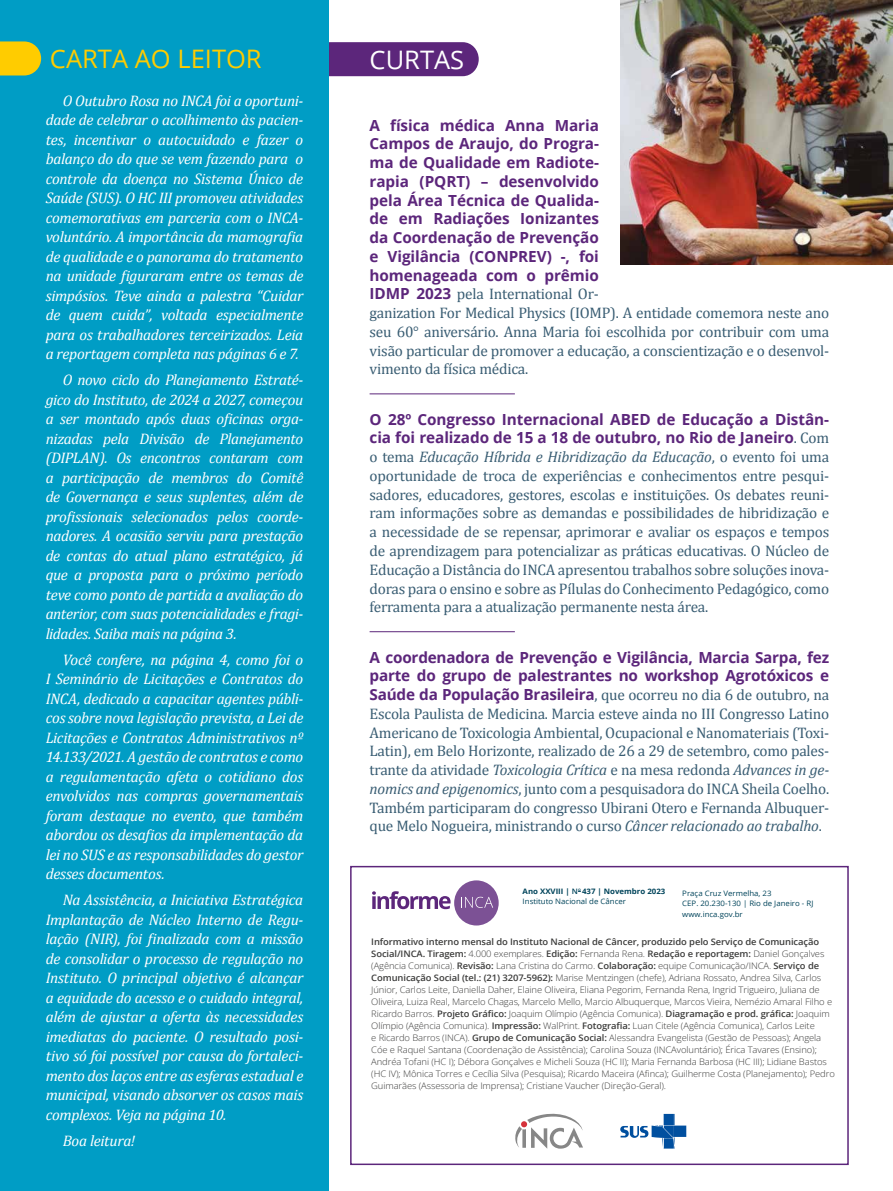
<style>
.page{position:relative;width:893px;height:1191px;background:#fff}
.page>*{position:absolute;margin:0;border:0;box-sizing:border-box;transform-origin:0 0}
.t1{font:25.5px "Open Sans";color:#fc0}
.t2{font:25.5px "Open Sans";color:#fff}
.t3{font:italic 15.3px/19.5px "Cambria";letter-spacing:-.02em;color:#fff;text-align:justify}
.t4{font:15.3px/18.8px "Cambria";letter-spacing:-.015em;color:#395d73;text-align:justify}
.t5{font:700 15.3px/18.8px "Open Sans";letter-spacing:-.005em;color:#5c267b}
.t6{font:9px/12px "Open Sans";letter-spacing:-.01em;color:#3c3c3b;scale:1.05 1}
.t7{font:7.5px/10.5px "Open Sans";color:#00445b;scale:1.05 1}
.t8{font:700 7.5px/10.5px "Open Sans";color:#00445b;scale:1.05 1}
.s1{font-family:"Open Sans";font-weight:700;color:#5c267b}
.s2{font-family:"Cambria";font-weight:400;color:#395d73}
.s3{font-style:italic}
.s4{font-weight:600}
.s5{font-weight:400}
</style>
<div class="page">
<img style="left:620px;top:0;width:273px;height:265px">
<div style="left:328px;top:42px;width:151px;height:34px;background:#5c267b"></div>
<hr style="left:370px;top:393px;width:145px;height:1px;background:#5c267b">
<hr style="left:370px;top:631px;width:145px;height:1px;background:#5c267b">
<div style="left:0;top:0;width:328px;height:1191px;background:#009dc5"></div>
<div style="left:350px;top:866px;width:499px;height:299px;border:2px solid #5c267b"></div>
<svg style="left:0;top:41px;width:41px;height:34px"></svg>
<svg style="left:372px;top:891px;width:79px;height:18px"></svg>
<div style="left:454px;top:880px;width:45px;height:45px;background:#7c5195;border-radius:50%"></div>
<svg style="left:461px;top:896px;width:32px;height:12px"></svg>
<svg style="left:515px;top:1113px;width:68px;height:35px"></svg>
<svg style="left:620px;top:1113px;width:66px;height:35px"></svg>
<h1 class="t1" style="left:50px;top:42px;width:213px">CARTA AO LEITOR</h1>
<p class="t3" style="left:46px;top:90px;width:259px;text-indent:17px">O Outubro Rosa no INCA foi a oportuni&shy;dade de celebrar o acolhimento às pacien&shy;tes, incentivar o autocuidado e fazer o balanço do do que se vem fazendo para o controle da doença no Sistema Único de Saúde (SUS). O HC III promoveu atividades comemorativas em parceria com o INCA&shy;voluntário. A importância da mamografia de qualidade e o panorama do tratamento na unidade figuraram entre os temas de simpósios. Teve ainda a palestra “Cuidar de quem cuida”, voltada especialmente para os trabalhadores terceirizados. Leia a reportagem completa nas páginas 6 e 7.</p>
<p class="t3" style="left:46px;top:370px;width:259px;text-indent:17px">O novo ciclo do Planejamento Estraté&shy;gico do Instituto, de 2024 a 2027, começou a ser montado após duas oficinas orga&shy;nizadas pela Divisão de Planejamento (DIPLAN). Os encontros contaram com a participação de membros do Comitê de Governança e seus suplentes, além de profissionais selecionados pelos coorde&shy;nadores. A ocasião serviu para prestação de contas do atual plano estratégico, já que a proposta para o próximo período teve como ponto de partida a avaliação do anterior, com suas potencialidades e fragi&shy;lidades. Saiba mais na página 3.</p>
<p class="t3" style="left:46px;top:649px;width:259px;text-indent:17px">Você confere, na página 4, como foi o I Seminário de Licitações e Contratos do INCA, dedicado a capacitar agentes públi&shy;cos sobre nova legislação prevista, a Lei de Licitações e Contratos Administrativos nº 14.133/2021. A gestão de contratos e como a regulamentação afeta o cotidiano dos envolvidos nas compras governamentais foram destaque no evento, que também abordou os desafios da implementação da lei no SUS e as responsabilidades do gestor desses documentos.</p>
<p class="t3" style="left:46px;top:890px;width:259px;text-indent:17px">Na Assistência, a Iniciativa Estratégica Implantação de Núcleo Interno de Regu&shy;lação (NIR), foi finalizada com a missão de consolidar o processo de regulação no Instituto. O principal objetivo é alcançar a equidade do acesso e o cuidado integral, além de ajustar a oferta às necessidades imediatas do paciente. O resultado posi&shy;tivo só foi possível por causa do fortaleci&shy;mento dos laços entre as esferas estadual e municipal, visando absorver os casos mais complexos. Veja na página 10.</p>
<p class="t3" style="left:63px;top:1130px;width:74px">Boa leitura!</p>
<h1 class="t2" style="left:370px;top:42px;width:96px">CURTAS</h1>
<p class="t5" style="left:370px;top:115px;width:231px;text-align:justify">A física médica Anna Maria Campos de Araujo, do Progra&shy;ma de Qualidade em Radiote&shy;rapia (PQRT) – desenvolvido pela Área Técnica de Qualida&shy;de em Radiações Ionizantes da Coordenação de Prevenção e Vigilância (CONPREV) -, foi homenageada com o prêmio</p>
<p class="t4" style="left:370px;top:285px;width:461px;text-align:left"><span class="s1">IDMP 2023</span> pela International Or-<br>ganization For Medical Physics (IOMP). A entidade comemora neste ano seu 60° aniversário. Anna Maria foi escolhida por contribuir com uma visão particular de promover a educação, a conscientização e o desenvol&shy;vimento da física médica.</p>
<p class="t5" style="left:370px;top:409px;width:461px">O 28º Congresso Internacional ABED de Educação a Distân&shy;cia foi realizado de 15 a 18 de outubro, no Rio de Janeiro<span class="s2">. Com</span></p>
<p class="t4" style="left:370px;top:447px;width:461px">o tema <span class="s3">Educação Híbrida e Hibridização da Educação</span>, o evento foi uma oportunidade de troca de experiências e conhecimentos entre pesqui&shy;sadores, educadores, gestores, escolas e instituições. Os debates reuni&shy;ram informações sobre as demandas e possibilidades de hibridização e a necessidade de se repensar, aprimorar e avaliar os espaços e tempos de aprendizagem para potencializar as práticas educativas. O Núcleo de Educação a Distância do INCA apresentou trabalhos sobre soluções inova&shy;doras para o ensino e sobre as Pílulas do Conhecimento Pedagógico, como ferramenta para a atualização permanente nesta área.</p>
<p class="t5" style="left:370px;top:647px;width:461px">A coordenadora de Prevenção e Vigilância, Marcia Sarpa, fez parte do grupo de palestrantes no workshop Agrotóxicos e</p>
<p class="t4" style="left:370px;top:685px;width:461px"><span class="s1">Saúde da População Brasileira</span>, que ocorreu no dia 6 de outubro, na Escola Paulista de Medicina. Marcia esteve ainda no III Congresso Latino Americano de Toxicologia Ambiental, Ocupacional e Nanomateriais (Toxi-Latin), em Belo Horizonte, realizado de 26 a 29 de setembro, como pales&shy;trante da atividade <span class="s3">Toxicologia Crítica</span> e na mesa redonda <span class="s3">Advances in ge&shy;nomics and epigenomics</span>, junto com a pesquisadora do INCA Sheila Coelho.<br>Também participaram do congresso Ubirani Otero e Fernanda Albuquer&shy;que Melo Nogueira, ministrando o curso <span class="s3">Câncer relacionado ao trabalho</span>.</p>
<p class="t8" style="left:523px;top:885px;width:137px">Ano XXVIII | <span class="s4">N</span><sup>o</sup> 437 | Novembro 2023<br><span class="s5">Instituto Nacional de Câncer</span></p>
<p class="t7" style="left:682px;top:887px;width:126px">Praça Cruz Vermelha, 23<br>CEP. 20.230-130 | Rio de Janeiro - RJ www.inca.gov.br</p>
<p class="t6" style="left:371px;top:935px;width:443px"><span class="s4">Informativo interno mensal do Instituto Nacional de Câncer, produzido pelo Serviço de Comunicação Social/INCA. Tiragem:</span> 4.000 exemplares. <span class="s4">Edição:</span> Fernanda Rena. <span class="s4">Redação e reportagem:</span> Daniel Gonçalves (Agência Comunica). <span class="s4">Revisão:</span> Lana Cristina do Carmo. <span class="s4">Colaboração:</span> equipe Comunicação/INCA. <span class="s4">Serviço de Comunicação Social (tel.: (21) 3207-5962):</span> Marise Mentzingen (chefe), Adriana Rossato, Andrea Silva, Carlos Júnior, Carlos Leite, Daniella Daher, Elaine Oliveira, Eliana Pegorim, Fernanda Rena, Ingrid Trigueiro, Juliana de Oliveira, Luiza Real, Marcelo Chagas, Marcelo Mello, Marcio Albuquerque, Marcos Vieira, Nemézio Amaral Filho e Ricardo Barros. <span class="s4">Projeto Gráfico:</span> Joaquim Olímpio (Agência Comunica). <span class="s4">Diagramação e prod. gráfica:</span> Joaquim Olímpio (Agência Comunica). <span class="s4">Impressão:</span> WalPrint. <span class="s4">Fotografia:</span> Luan Citele (Agência Comunica), Carlos Leite<br>e Ricardo Barros (INCA). <span class="s4">Grupo de Comunicação Social:</span> Alessandra Evangelista (Gestão de Pessoas); Angela Cóe e Raquel Santana (Coordenação de Assistência); Carolina Souza (INCAvoluntário); Érica Tavares (Ensino); Andréa Tofani (HC I); Débora Gonçalves e Micheli Souza (HC II); Maria Fernanda Barbosa (HC III); Lidiane Bastos (HC IV); Mônica Torres e Cecília Silva (Pesquisa); Ricardo Maceira (Afinca); Guilherme Costa (Planejamento); Pedro Guimarães (Assessoria de Imprensa); Cristiane Vaucher (Direção-Geral).</p>
</div>
